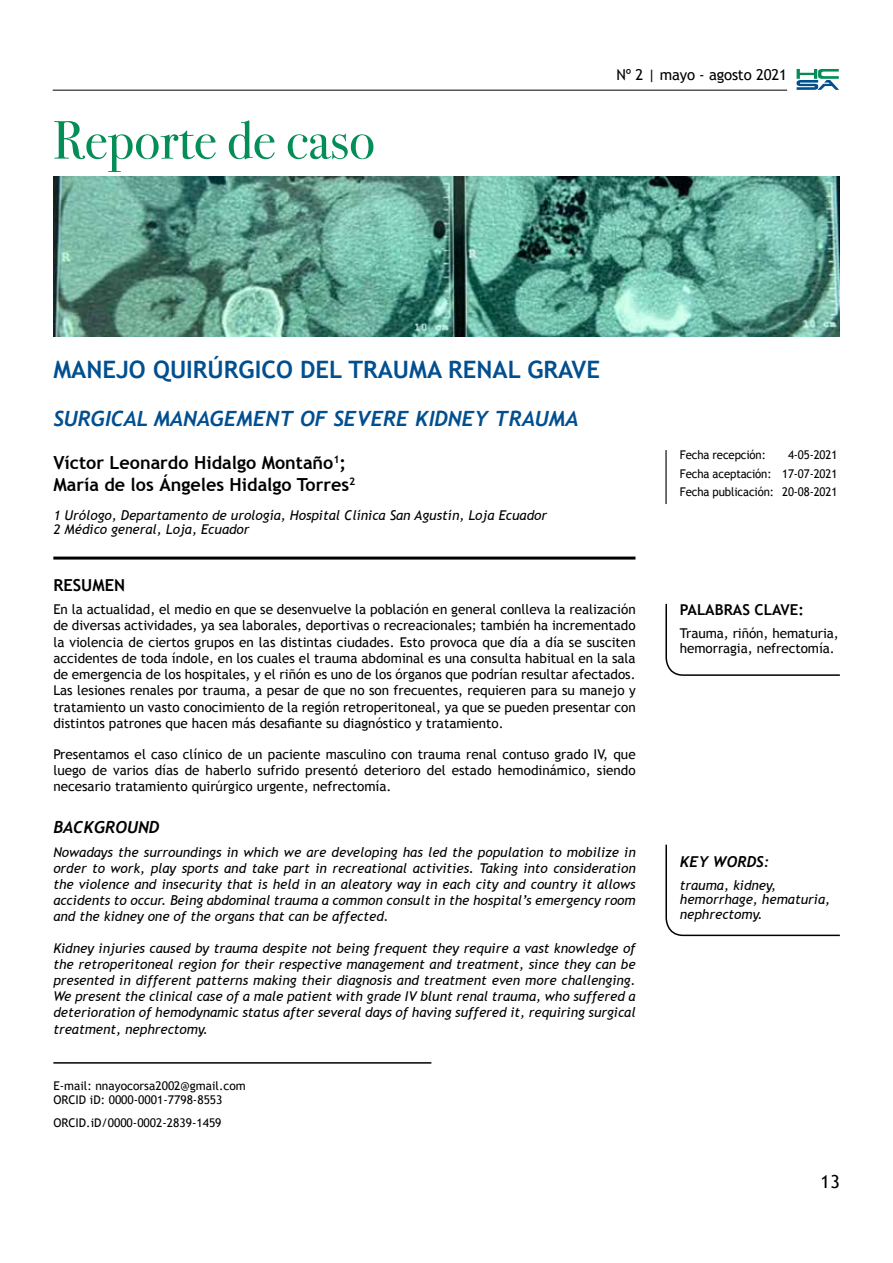
<style>
.page{position:relative;width:893px;height:1263px;background:#fff}
.page>*{position:absolute;margin:0;border:0;box-sizing:border-box;transform-origin:0 0}
.t1{font:54px "Bodoni Svty Two ITCTT";color:#058d57}
.t2{font:700 24px "Trebuchet MS";color:#024f90}
.t3{font:italic 700 21px "Trebuchet";color:#024f90}
.t4{font:700 18px/21.6px "Trebuchet MS";color:#000}
.t5{font:18px "Trebuchet MS";color:#000}
.t6{font:italic 700 16.5px "Trebuchet";color:#000}
.t7{font:700 16.5px "Trebuchet MS";color:#000}
.t8{font:15px "Trebuchet MS";letter-spacing:-.01em;color:#000}
.t9{font:700 15px "Trebuchet MS";color:#000}
.t10{font:italic 700 15px "Trebuchet";color:#000}
.t11{font:italic 13.5px/16.2px "Trebuchet MS";color:#000}
.t12{font:13.5px/16.2px "Trebuchet MS";color:#000;text-align:justify}
.t13{font:12px/14.4px "Trebuchet MS";color:#000}
.t14{font:12px/18.6px "Trebuchet MS";color:#000;text-align:justify;scale:.95 1}
</style>
<div class="page">
<hr style="left:53px;top:90px;width:734px;height:1px;background:#000">
<svg style="left:797px;top:69px;width:42px;height:21px"></svg>
<img style="left:53px;top:176px;width:786px;height:161px">
<svg style="left:53px;top:556px;width:582px;height:4px;background:#3f3f3f"></svg>
<svg style="left:665px;top:603px;width:175px;height:73px"></svg>
<svg style="left:665px;top:844px;width:175px;height:93px"></svg>
<hr style="left:53px;top:1062px;width:378px;height:2px;background:#000">
<hr style="left:665px;top:450px;width:2px;height:54px;background:#000">
<h1 class="t1" style="left:53px;top:108px;width:324px">Reporte de caso</h1>
<p class="t8" style="left:616px;top:66px;width:172px">Nº 2 | mayo - agosto 2021</p>
<h2 class="t2" style="left:53px;top:355px;width:548px">MANEJO QUIRÚRGICO DEL TRAUMA RENAL GRAVE</h2>
<h3 class="t3" style="left:53px;top:406px;width:526px">SURGICAL MANAGEMENT OF SEVERE KIDNEY TRAUMA</h3>
<h3 class="t4" style="left:53px;top:452px;width:304px">Víctor Leonardo Hidalgo Montaño<sup>1</sup>;<br>María de los Ángeles Hidalgo Torres<sup>2</sup></h3>
<p class="t11" style="left:53px;top:508px;width:495px;line-height:14.5px">1 Urólogo, Departamento de urología, Hospital Clínica San Agustín, Loja Ecuador<br>2 Médico general, Loja, Ecuador</p>
<p class="t14" style="left:680px;top:445px;width:92px">Fecha recepción:</p>
<p class="t14" style="left:680px;top:445px;width:167px;text-indent:108px">4-05-2021<br>Fecha aceptación: 17-07-2021<br>Fecha publicación: 20-08-2021</p>
<p class="t7" style="left:53px;top:575px;width:73px">RESUMEN</p>
<p class="t12" style="left:53px;top:601px;width:584px">En la actualidad, el medio en que se desenvuelve la población en general conlleva la realización de diversas actividades, ya sea laborales, deportivas o recreacionales; también ha incrementado la violencia de ciertos grupos en las distintas ciudades. Esto provoca que día a día se susciten accidentes de toda índole, en los cuales el trauma abdominal es una consulta habitual en la sala de emergencia de los hospitales, y el riñón es uno de los órganos que podrían resultar afectados.<br>Las lesiones renales por trauma, a pesar de que no son frecuentes, requieren para su manejo y tratamiento un vasto conocimiento de la región retroperitoneal, ya que se pueden presentar con distintos patrones que hacen más desafiante su diagnóstico y tratamiento.</p>
<p class="t12" style="left:53px;top:746px;width:584px">Presentamos el caso clínico de un paciente masculino con trauma renal contuso grado IV, que luego de varios días de haberlo sufrido presentó deterioro del estado hemodinámico, siendo necesario tratamiento quirúrgico urgente, nefrectomía.</p>
<p class="t6" style="left:53px;top:817px;width:107px">BACKGROUND</p>
<p class="t11" style="left:53px;top:843px;width:584px;text-align:justify">Nowadays the surroundings in which we are developing has led the population to mobilize in order to work, play sports and take part in recreational activities. Taking into consideration the violence and insecurity that is held in an aleatory way in each city and country it allows accidents to occur. Being abdominal trauma a common consult in the hospital’s emergency room and the kidney one of the organs that can be affected.</p>
<p class="t11" style="left:53px;top:939px;width:584px;text-align:justify">Kidney injuries caused by trauma despite not being frequent they require a vast knowledge of the retroperitoneal region for their respective management and treatment, since they can be presented in different patterns making their diagnosis and treatment even more challenging.<br>We present the clinical case of a male patient with grade IV blunt renal trauma, who suffered a deterioration of hemodynamic status after several days of having suffered it, requiring surgical treatment, nephrectomy.</p>
<p class="t13" style="left:53px;top:1078px;width:194px">E-mail: nnayocorsa2002@gmail.com<br>ORCID iD: 0000-0001-7798-8553</p>
<p class="t13" style="left:53px;top:1115px;width:170px">ORCID.iD/0000-0002-2839-1459</p>
<p class="t9" style="left:680px;top:601px;width:125px">PALABRAS CLAVE:</p>
<p class="t12" style="left:680px;top:626px;width:160px;line-height:14.5px">Trauma, riñón, hematuria, hemorragia, nefrectomía.</p>
<p class="t10" style="left:680px;top:853px;width:91px">KEY WORDS:</p>
<p class="t11" style="left:680px;top:878px;width:152px;line-height:14.5px">trauma, kidney, hemorrhage, hematuria, nephrectomy.</p>
<h3 class="t5" style="left:820px;top:1171px;width:21px">13</h3>
</div>
